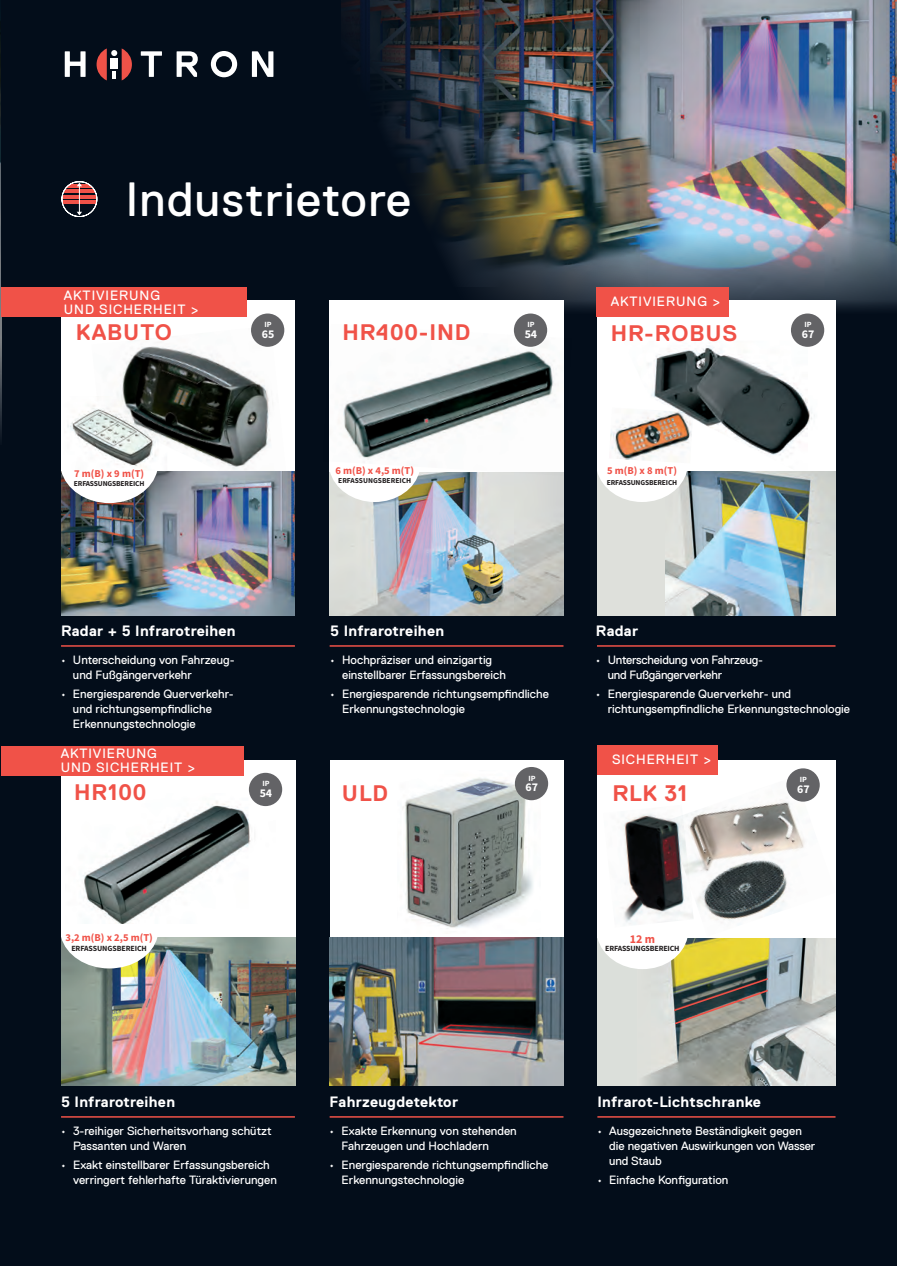
<style>
.page{position:relative;width:897px;height:1266px;background:#fff}
.page>*{position:absolute;margin:0;border:0;box-sizing:border-box;transform-origin:0 0}
.t1{font:48px "Replica LL";letter-spacing:.03em;color:#fff}
.t2{font:700 22.5px "Replica LL";letter-spacing:.04em;color:#f05248}
.t3{font:700 15px "Replica LL";letter-spacing:.02em;color:#fff}
.t4{font:13.5px/13.5px "Replica LL";letter-spacing:.07em;color:#fff}
.t5{font:12px/15px "Replica LL";color:#fff}
.t6{font:12px/15px "Replica LL";letter-spacing:-.02em;color:#fff}
.t7{font:700 12px "Source Sans Pro";color:#f05248}
.t8{font:700 11.85px "Source Sans Pro";color:#fff}
.t9{font:700 10.5px "Source Sans Pro";color:#f05248}
.t10{font:700 7.95px "Source Sans Pro";letter-spacing:-.02em;color:#231f20}
.t11{font:700 7.95px "Source Sans Pro";color:#fff}
.t12{font:700 7.5px "Source Sans Pro";letter-spacing:-.02em;color:#231f20}
.t13{font:700 7.5px "Source Sans Pro";color:#231f20}
</style>
<div class="page">
<div style="left:6px;top:178px;width:890px;height:1087px;background:#030d1a"></div>
<div style="left:0;top:0;width:19px;height:1265px;background:#030d1a"></div>
<img style="left:0;top:45px;width:2px;height:296px">
<img style="left:648px;top:0;width:248px;height:300px">
<svg style="left:19px;top:0;width:629px;height:300px;fill:#030d1a"></svg>
<svg style="left:0;top:341px;width:2px;height:98px"></svg>
<svg style="left:65px;top:51px;width:20px;height:26px"></svg>
<svg style="left:141px;top:51px;width:21px;height:26px"></svg>
<svg style="left:176px;top:51px;width:22px;height:26px"></svg>
<svg style="left:252px;top:51px;width:21px;height:26px"></svg>
<svg style="left:211px;top:51px;width:26px;height:26px"></svg>
<svg style="left:96px;top:48px;width:36px;height:32px"></svg>
<svg style="left:61px;top:181px;width:36px;height:36px"></svg>
<svg style="left:563px;top:300px;width:333px;height:15px"></svg>
<div style="left:330px;top:760px;width:233px;height:178px;background:#fff"></div>
<div style="left:61px;top:300px;width:234px;height:171px;background:#fff"></div>
<div style="left:597px;top:760px;width:238px;height:178px;background:#fff"></div>
<img style="left:117px;top:327px;width:168px;height:143px">
<img style="left:67px;top:396px;width:100px;height:74px">
<img style="left:693px;top:776px;width:127px;height:147px">
<img style="left:622px;top:813px;width:71px;height:112px">
<img style="left:329px;top:475px;width:234px;height:141px">
<img style="left:61px;top:471px;width:234px;height:145px">
<hr style="left:61px;top:645px;width:234px;height:1px;background:#f05248">
<hr style="left:61px;top:1116px;width:234px;height:1px;background:#f05248">
<hr style="left:329px;top:1116px;width:234px;height:1px;background:#f05248">
<hr style="left:597px;top:1116px;width:238px;height:1px;background:#f05248">
<hr style="left:329px;top:645px;width:234px;height:1px;background:#f05248">
<hr style="left:596px;top:645px;width:239px;height:1px;background:#f05248">
<img style="left:329px;top:937px;width:234px;height:148px">
<img style="left:402px;top:770px;width:138px;height:159px">
<div style="left:597px;top:938px;width:238px;height:147px;background:#dbdfda"></div>
<img style="left:663px;top:938px;width:172px;height:147px">
<svg style="left:61px;top:471px;width:96px;height:32px"></svg>
<div style="left:2px;top:287px;width:245px;height:29px;background:#f05248"></div>
<div style="left:251px;top:313px;width:33px;height:34px;background:#636366;border-radius:50%"></div>
<div style="left:61px;top:760px;width:234px;height:192px;background:#fff"></div>
<img style="left:61px;top:937px;width:234px;height:148px">
<img style="left:83px;top:793px;width:192px;height:130px">
<svg style="left:61px;top:937px;width:96px;height:31px"></svg>
<div style="left:2px;top:746px;width:242px;height:29px;background:#f05248"></div>
<div style="left:249px;top:772px;width:33px;height:34px;background:#636366;border-radius:50%"></div>
<div style="left:597px;top:745px;width:121px;height:30px;background:#f05248"></div>
<div style="left:514px;top:767px;width:34px;height:33px;background:#636366;border-radius:50%"></div>
<div style="left:786px;top:768px;width:33px;height:33px;background:#636366;border-radius:50%"></div>
<svg style="left:597px;top:938px;width:90px;height:31px"></svg>
<img style="left:672px;top:977px;width:97px;height:48px">
<div style="left:596px;top:300px;width:239px;height:193px;background:#fff"></div>
<div style="left:596px;top:287px;width:132px;height:29px;background:#f05248"></div>
<img style="left:648px;top:344px;width:168px;height:111px">
<img style="left:610px;top:407px;width:83px;height:55px">
<div style="left:596px;top:471px;width:239px;height:145px;background:#dee0db"></div>
<img style="left:665px;top:471px;width:170px;height:145px">
<div style="left:790px;top:313px;width:33px;height:34px;background:#636366;border-radius:50%"></div>
<svg style="left:596px;top:470px;width:90px;height:32px"></svg>
<div style="left:329px;top:300px;width:234px;height:171px;background:#fff"></div>
<img style="left:343px;top:324px;width:221px;height:151px">
<svg style="left:329px;top:470px;width:90px;height:32px"></svg>
<div style="left:513px;top:313px;width:34px;height:34px;background:#636366;border-radius:50%"></div>
<h1 class="t1" style="left:126px;top:172px;width:287px">Industrietore</h1>
<p class="t4" style="left:64px;top:289px;width:136px">AKTIVIERUNG<br>UND SICHERHEIT &gt;</p>
<p class="t4" style="left:610px;top:295px;width:111px">AKTIVIERUNG &gt;</p>
<p class="t11" style="left:264px;top:319px;width:9px">IP</p>
<p class="t8" style="left:262px;top:326px;width:14px">65</p>
<p class="t11" style="left:527px;top:319px;width:9px">IP</p>
<h2 class="t2" style="left:76px;top:319px;width:97px">KABUTO</h2>
<h2 class="t2" style="left:610px;top:321px;width:128px">HR-ROBUS</h2>
<h2 class="t2" style="left:342px;top:319px;width:129px">HR400-IND</h2>
<p class="t8" style="left:524px;top:326px;width:14px">54</p>
<p class="t9" style="left:74px;top:467px;width:71px">7 m(B) x 9 m(T)</p>
<p class="t12" style="left:74px;top:479px;width:72px">ERFASSUNGSBEREICH</p>
<p class="t9" style="left:335px;top:464px;width:80px">6 m(B) x 4,5 m(T)</p>
<p class="t13" style="left:338px;top:476px;width:74px">ERFASSUNGSBEREICH</p>
<p class="t9" style="left:606px;top:464px;width:71px">5 m(B) x 8 m(T)</p>
<p class="t12" style="left:606px;top:477px;width:72px">ERFASSUNGSBEREICH</p>
<p class="t11" style="left:804px;top:319px;width:9px">IP</p>
<p class="t8" style="left:801px;top:326px;width:14px">67</p>
<p class="t3" style="left:61px;top:622px;width:176px">Radar + 5 Infrarotreihen</p>
<p class="t5" style="left:73px;top:652px;width:163px;text-indent:-12px">• Unterscheidung von Fahrzeug&shy;und Fußgängerverkehr</p>
<p class="t5" style="left:73px;top:686px;width:162px;text-indent:-12px">• Energiesparende Querverkehr&shy;und richtungsempfindliche<br>Erkennungstechnologie</p>
<p class="t3" style="left:330px;top:622px;width:115px">5 Infrarotreihen</p>
<p class="t5" style="left:342px;top:652px;width:165px;text-indent:-12px">• Hochpräziser und einzigartig einstellbarer Erfassungsbereich</p>
<p class="t5" style="left:342px;top:686px;width:208px;text-indent:-12px">• Energiesparende richtungsempfindliche<br>Erkennungstechnologie</p>
<p class="t3" style="left:595px;top:622px;width:44px">Radar</p>
<p class="t6" style="left:607px;top:652px;width:157px;text-indent:-12px">• Unterscheidung von Fahrzeug&shy;und Fußgängerverkehr</p>
<p class="t5" style="left:607px;top:686px;width:244px;text-indent:-12px">• Energiesparende Querverkehr- und richtungsempfindliche Erkennungstechnologie</p>
<p class="t4" style="left:61px;top:746px;width:136px">AKTIVIERUNG<br>UND SICHERHEIT &gt;</p>
<p class="t4" style="left:611px;top:752px;width:101px">SICHERHEIT &gt;</p>
<h2 class="t2" style="left:74px;top:780px;width:73px">HR100</h2>
<p class="t11" style="left:262px;top:778px;width:9px">IP</p>
<p class="t8" style="left:259px;top:785px;width:14px">54</p>
<p class="t11" style="left:528px;top:772px;width:9px">IP</p>
<p class="t8" style="left:525px;top:779px;width:14px">67</p>
<h2 class="t2" style="left:342px;top:781px;width:48px">ULD</h2>
<h2 class="t2" style="left:612px;top:780px;width:76px">RLK 31</h2>
<p class="t11" style="left:799px;top:774px;width:9px">IP</p>
<p class="t8" style="left:796px;top:781px;width:14px">67</p>
<p class="t9" style="left:65px;top:930px;width:89px">3,2 m(B) x 2,5 m(T)</p>
<p class="t10" style="left:71px;top:943px;width:77px">ERFASSUNGSBEREICH</p>
<p class="t7" style="left:629px;top:930px;width:27px">12 m</p>
<p class="t10" style="left:605px;top:943px;width:76px">ERFASSUNGSBEREICH</p>
<p class="t3" style="left:61px;top:1093px;width:115px">5 Infrarotreihen</p>
<p class="t5" style="left:73px;top:1123px;width:200px;text-indent:-12px">• 3-reihiger Sicherheitsvorhang schützt<br>Passanten und Waren</p>
<p class="t5" style="left:73px;top:1157px;width:205px;text-indent:-12px">• Exakt einstellbarer Erfassungsbereich verringert fehlerhafte Türaktivierungen</p>
<p class="t3" style="left:329px;top:1093px;width:130px">Fahrzeugdetektor</p>
<p class="t5" style="left:341px;top:1123px;width:177px;text-indent:-12px">• Exakte Erkennung von stehenden<br>Fahrzeugen und Hochladern</p>
<p class="t5" style="left:341px;top:1157px;width:208px;text-indent:-12px">• Energiesparende richtungsempfindliche<br>Erkennungstechnologie</p>
<p class="t3" style="left:597px;top:1093px;width:165px">Infrarot-Lichtschranke</p>
<p class="t5" style="left:609px;top:1123px;width:207px;text-indent:-12px">• Ausgezeichnete Beständigkeit gegen die negativen Auswirkungen von Wasser und Staub</p>
<p class="t5" style="left:597px;top:1172px;width:132px">• Einfache Konfiguration</p>
</div>
